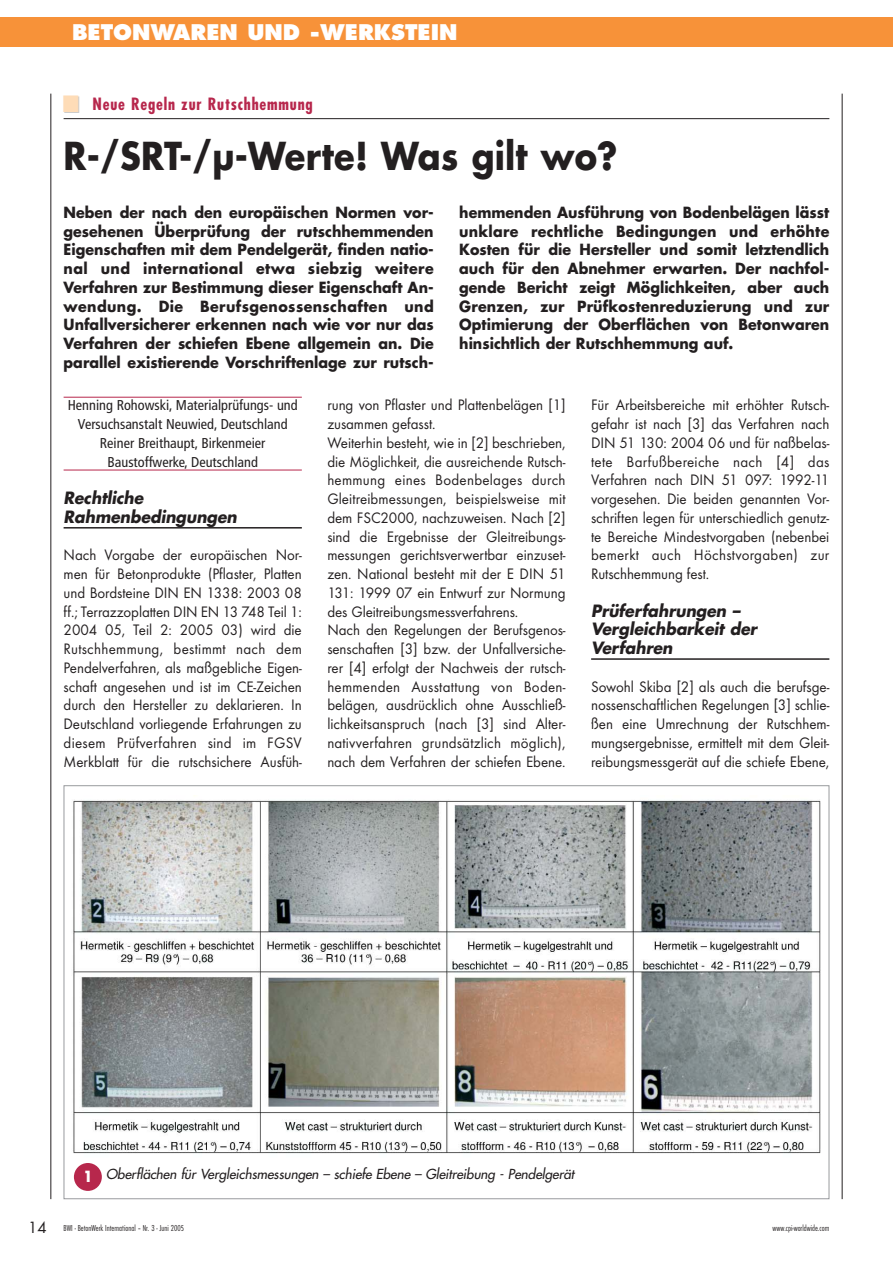
<style>
.page{position:relative;width:893px;height:1263px;background:#fff}
.page>*{position:absolute;margin:0;border:0;box-sizing:border-box;transform-origin:0 0}
.t1{font:700 37.5px "Futura";letter-spacing:.005em;color:#231f20;scale:.9 1}
.t2{font:800 21px "Futura";color:#fff}
.t3{font:italic 700 16.5px/18.8px "Futura";letter-spacing:-.005em;color:#231f20;scale:.95 1}
.t4{font:700 condensed 16.5px "Futura";letter-spacing:.05em;color:#b7274c}
.t5{font:15.75px/18.8px "Futura T";letter-spacing:-.005em;color:#231f20;text-align:justify;scale:.95 1}
.t6{font:700 15px/18.8px "Futura";color:#231f20;text-align:justify;scale:.95 1}
.t7{font:15px "Futura";color:#231f20}
.t8{font:700 15px "Futura";color:#fff;scale:.95 1}
.t9{font:condensed 14.25px/18.8px "Frutiger";color:#231f20;text-align:center}
.t10{font:italic 13.5px "Futura";color:#231f20}
.t11{font:300 condensed 9px "Futura T";color:#231f20}
</style>
<div class="page">
<hr style="left:841px;top:94px;width:1px;height:1105px;background:#231f20">
<hr style="left:51px;top:94px;width:1px;height:1105px;background:#231f20">
<hr style="left:64px;top:397px;width:238px;height:1px;background:#b7274c">
<hr style="left:64px;top:470px;width:238px;height:1px;background:#b7274c">
<hr style="left:64px;top:527px;width:238px;height:2px;background:#231f20">
<hr style="left:591px;top:658px;width:238px;height:2px;background:#231f20">
<div style="left:0;top:17px;width:892px;height:30px;background:#f79239"></div>
<hr style="left:64px;top:118px;width:765px;height:1px;background:#231f20">
<img style="left:73px;top:800px;width:748px;height:354px">
<div style="left:74px;top:1163px;width:28px;height:28px;background:#b7274c;border-radius:50%"></div>
<h2 class="t2" style="left:72px;top:23px;width:387px">BETONWAREN UND -WERKSTEIN</h2>
<p class="t4" style="left:92px;top:96px;width:222px">Neue Regeln zur Rutschhemmung</p>
<h1 class="t1" style="left:64px;top:139px;width:617px">R-/SRT-/µ-Werte! Was gilt wo?</h1>
<p class="t6" style="left:64px;top:204px;width:391px">Neben der nach den europäischen Normen vor&shy;gesehenen Überprüfung der rutschhemmenden Eigenschaften mit dem Pendelgerät, finden natio&shy;nal und international etwa siebzig weitere Verfahren zur Bestimmung dieser Eigenschaft An&shy;wendung. Die Berufsgenossenschaften und Unfallversicherer erkennen nach wie vor nur das Verfahren der schiefen Ebene allgemein an. Die parallel existierende Vorschriftenlage zur rutsch-</p>
<p class="t6" style="left:459px;top:204px;width:391px">hemmenden Ausführung von Bodenbelägen lässt unklare rechtliche Bedingungen und erhöhte Kosten für die Hersteller und somit letztendlich auch für den Abnehmer erwarten. Der nachfol&shy;gende Bericht zeigt Möglichkeiten, aber auch Grenzen, zur Prüfkostenreduzierung und zur Optimierung der Oberflächen von Betonwaren hinsichtlich der Rutschhemmung auf.</p>
<p class="t9" style="left:68px;top:397px;width:231px">Henning Rohowski, Materialprüfungs- und Versuchsanstalt Neuwied, Deutschland Reiner Breithaupt, Birkenmeier Baustoffwerke, Deutschland</p>
<p class="t3" style="left:64px;top:490px;width:187px">Rechtliche<br>Rahmenbedingungen</p>
<p class="t5" style="left:64px;top:547px;width:252px">Nach Vorgabe der europäischen Nor&shy;men für Betonprodukte (Pflaster, Platten und Bordsteine DIN EN 1338: 2003 08 ff.; Terrazzoplatten DIN EN 13 748 Teil 1:<br>2004 05, Teil 2: 2005 03) wird die Rutschhemmung, bestimmt nach dem Pendelverfahren, als maßgebliche Eigen&shy;schaft angesehen und ist im CE-Zeichen durch den Hersteller zu deklarieren. In Deutschland vorliegende Erfahrungen zu diesem Prüfverfahren sind im FGSV Merkblatt für die rutschsichere Ausfüh-</p>
<p class="t5" style="left:327px;top:397px;width:252px;text-align:left">rung von Pflaster und Plattenbelägen [1] zusammen gefasst.<br>Weiterhin besteht, wie in [2] beschrieben, die Möglichkeit, die ausreichende Rutsch&shy;hemmung eines Bodenbelages durch Gleitreibmessungen, beispielsweise mit dem FSC2000, nachzuweisen. Nach [2] sind die Ergebnisse der Gleitreibungs&shy;messungen gerichtsverwertbar einzuset&shy;zen. National besteht mit der E DIN 51<br>131: 1999 07 ein Entwurf zur Normung des Gleitreibungsmessverfahrens.<br>Nach den Regelungen der Berufsgenos&shy;senschaften [3] bzw. der Unfallversiche&shy;rer [4] erfolgt der Nachweis der rutsch&shy;hemmenden Ausstattung von Boden&shy;belägen, ausdrücklich ohne Ausschließ&shy;lichkeitsanspruch (nach [3] sind Alter&shy;nativverfahren grundsätzlich möglich), nach dem Verfahren der schiefen Ebene.</p>
<p class="t5" style="left:591px;top:397px;width:252px">Für Arbeitsbereiche mit erhöhter Rutsch&shy;gefahr ist nach [3] das Verfahren nach DIN 51 130: 2004 06 und für naßbelas&shy;tete Barfußbereiche nach [4] das Verfahren nach DIN 51 097: 1992-11 vorgesehen. Die beiden genannten Vor&shy;schriften legen für unterschiedlich genutz&shy;te Bereiche Mindestvorgaben (nebenbei bemerkt auch Höchstvorgaben) zur Rutschhemmung fest.</p>
<p class="t3" style="left:591px;top:602px;width:179px">Prüferfahrungen –<br>Vergleichbarkeit der<br>Verfahren</p>
<p class="t5" style="left:591px;top:678px;width:252px">Sowohl Skiba [2] als auch die berufsge&shy;nossenschaftlichen Regelungen [3] schlie&shy;ßen eine Umrechnung der Rutschhem&shy;mungsergebnisse, ermittelt mit dem Gleit&shy;reibungsmessgerät auf die schiefe Ebene,</p>
<p class="t7" style="left:28px;top:1220px;width:20px">14</p>
<p class="t8" style="left:83px;top:1170px;width:12px">1</p>
<p class="t10" style="left:106px;top:1167px;width:472px">Oberflächen für Vergleichsmessungen – schiefe Ebene – Gleitreibung - Pendelgerät</p>
<p class="t11" style="left:64px;top:1224px;width:122px">BWI - BetonWerk International – Nr. 3 - Juni 2005</p>
<p class="t11" style="left:772px;top:1224px;width:58px">www.cpi-worldwide.com</p>
</div>
